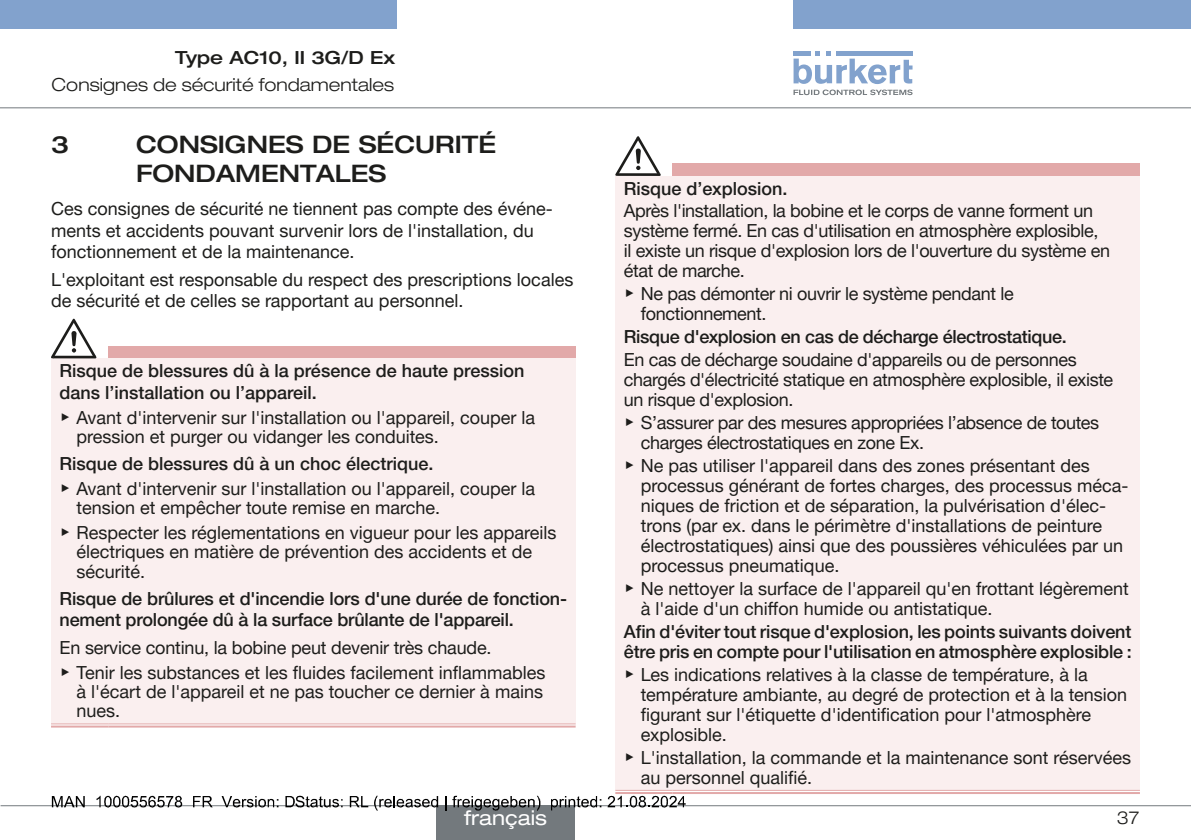
<style>
.page{position:relative;width:1191px;height:840px;background:#fff}
.page>*{position:absolute;margin:0;border:0;box-sizing:border-box;transform-origin:0 0}
.t1{font:500 expanded 24px/28.8px "Helvetica Neue LTW1 G";color:#1d1d1b}
.t2{font:expanded 20px "Helvetica Neue LTW1 G";color:#fff}
.t3{font:18px/20px "Helvetica Neue LTW1 G";color:#1d1d1b}
.t4{font:18px/20px "Helvetica Neue LTW1 G";letter-spacing:-.02em;color:#1d1d1b}
.t5{font:500 18px/21.6px "Helvetica Neue LTW1 G";letter-spacing:-.01em;color:#1d1d1b}
.t6{font:300 expanded 18px "Helvetica Neue LTW1 G";color:#1d1d1b}
.t7{font:500 expanded 18px "Helvetica Neue LTW1 G";color:#1d1d1b}
.s1{font-family:"Arial Unicode MS"}
.s2{font-weight:500}
</style>
<div class="page">
<div style="left:0;top:0;width:396px;height:28px;background:#82a2cd"></div>
<div style="left:793px;top:0;width:398px;height:28px;background:#82a2cd"></div>
<svg style="left:793px;top:51px;width:119px;height:44px"></svg>
<hr style="left:0;top:107px;width:1191px;height:1px;background:#73797d">
<div style="left:108px;top:346px;width:467px;height:12px;background:#e2a9a9"></div>
<div style="left:51px;top:358px;width:524px;height:367px;background:#faefef"></div>
<hr style="left:51px;top:723px;width:57px;height:4px;background:#f2dada">
<hr style="left:108px;top:723px;width:467px;height:4px;background:#f2dada">
<hr style="left:51px;top:723px;width:57px;height:1px;background:#e2a9a9">
<hr style="left:51px;top:725px;width:57px;height:2px;background:#e2a9a9">
<hr style="left:108px;top:723px;width:467px;height:1px;background:#e2a9a9">
<hr style="left:108px;top:725px;width:467px;height:2px;background:#e2a9a9">
<svg style="left:51px;top:318px;width:45px;height:40px"></svg>
<div style="left:672px;top:163px;width:468px;height:13px;background:#e2a9a9"></div>
<div style="left:615px;top:176px;width:525px;height:615px;background:#faefef"></div>
<hr style="left:615px;top:789px;width:57px;height:4px;background:#e5b3b3">
<hr style="left:672px;top:789px;width:468px;height:4px;background:#e5b3b3">
<hr style="left:615px;top:789px;width:57px;height:1px;background:#e2a9a9">
<hr style="left:615px;top:791px;width:57px;height:2px;background:#e2a9a9">
<hr style="left:672px;top:789px;width:468px;height:1px;background:#e2a9a9">
<hr style="left:672px;top:791px;width:468px;height:2px;background:#e2a9a9">
<svg style="left:615px;top:136px;width:45px;height:40px"></svg>
<hr style="left:1px;top:804px;width:1190px;height:1px;background:#73797d">
<div style="left:436px;top:805px;width:139px;height:34px;background:#73797d"></div>
<svg style="left:52px;top:796px;width:33px;height:10px"></svg>
<svg style="left:96px;top:795px;width:86px;height:12px"></svg>
<svg style="left:193px;top:796px;width:20px;height:10px"></svg>
<svg style="left:222px;top:796px;width:56px;height:11px"></svg>
<svg style="left:285px;top:795px;width:57px;height:12px"></svg>
<svg style="left:350px;top:796px;width:18px;height:10px"></svg>
<svg style="left:374px;top:795px;width:64px;height:15px"></svg>
<svg style="left:445px;top:796px;width:1px;height:14px"></svg>
<svg style="left:452px;top:795px;width:88px;height:15px"></svg>
<svg style="left:551px;top:796px;width:50px;height:14px"></svg>
<svg style="left:607px;top:795px;width:78px;height:12px"></svg>
<p class="t7" style="left:175px;top:46px;width:221px">Type AC10, II 3G/D Ex</p>
<p class="t6" style="left:52px;top:74px;width:344px">Consignes de sécurité fondamentales</p>
<h1 class="t1" style="left:51px;top:129px;width:19px">3</h1>
<h1 class="t1" style="left:136px;top:129px;width:362px">CONSIGNES DE SÉCURITÉ<br>FONDAMENTALES</h1>
<p class="t3" style="left:51px;top:198px;width:503px;line-height:21.6px">Ces consignes de sécurité ne tiennent pas compte des événe&shy;ments et accidents pouvant survenir lors de l'installation, du fonctionnement et de la maintenance.</p>
<p class="t3" style="left:51px;top:268px;width:524px;line-height:21.6px">L'exploitant est responsable du respect des prescriptions locales de sécurité et de celles se rapportant au personnel.</p>
<p class="t5" style="left:60px;top:359px;width:466px">Risque de blessures dû à la présence de haute pression dans l’installation ou l’appareil.</p>
<p class="t3" style="left:77px;top:407px;width:460px;line-height:19.2px;text-indent:-17px"><span class="s1">▶</span> Avant d'intervenir sur l'installation ou l'appareil, couper la pression et purger ou vidanger les conduites.</p>
<p class="t3" style="left:60px;top:451px;width:477px;line-height:24.8px"><span class="s2">Risque de blessures dû à un choc électrique.<br></span><span class="s1">▶</span> Avant d'intervenir sur l'installation ou l'appareil, couper la</p>
<p class="t3" style="left:60px;top:495px;width:498px;line-height:24.8px;text-indent:17px">tension et empêcher toute remise en marche.<br><span class="s1">▶</span> Respecter les réglementations en vigueur pour les appareils</p>
<p class="t3" style="left:77px;top:542px;width:457px;line-height:19.2px">électriques en matière de prévention des accidents et de sécurité.</p>
<p class="t5" style="left:60px;top:587px;width:509px">Risque de brûlures et d'incendie lors d'une durée de fonction&shy;nement prolongée dû à la surface brûlante de l'appareil.</p>
<p class="t3" style="left:60px;top:634px;width:487px;line-height:24.8px">En service continu, la bobine peut devenir très chaude.<br><span class="s1">▶</span> Tenir les substances et les fluides facilement inflammables</p>
<p class="t3" style="left:77px;top:681px;width:468px;line-height:19.2px">à l'écart de l'appareil et ne pas toucher ce dernier à mains nues.</p>
<p class="t2" style="left:464px;top:805px;width:84px">français</p>
<p class="t5" style="left:624px;top:177px;width:165px">Risque d’explosion.</p>
<p class="t4" style="left:624px;top:201px;width:488px">Après l'installation, la bobine et le corps de vanne forment un système fermé. En cas d'utilisation en atmosphère explosible, il existe un risque d'explosion lors de l'ouverture du système en état de marche.</p>
<p class="t4" style="left:641px;top:283px;width:374px;text-indent:-17px"><span class="s1">▶</span> Ne pas démonter ni ouvrir le système pendant le fonctionnement.</p>
<p class="t5" style="left:624px;top:326px;width:444px">Risque d'explosion en cas de décharge électrostatique.</p>
<p class="t4" style="left:624px;top:349px;width:491px">En cas de décharge soudaine d'appareils ou de personnes chargés d'électricité statique en atmosphère explosible, il existe un risque d'explosion.</p>
<p class="t4" style="left:641px;top:412px;width:460px;text-indent:-17px"><span class="s1">▶</span> S’assurer par des mesures appropriées l’absence de toutes charges électrostatiques en zone Ex.</p>
<p class="t3" style="left:641px;top:455px;width:489px;text-indent:-17px"><span class="s1">▶</span> Ne pas utiliser l'appareil dans des zones présentant des processus générant de fortes charges, des processus méca&shy;niques de friction et de séparation, la pulvérisation d'élec&shy;trons (par ex. dans le périmètre d'installations de peinture électrostatiques) ainsi que des poussières véhiculées par un processus pneumatique.</p>
<p class="t3" style="left:641px;top:578px;width:489px;text-indent:-17px"><span class="s1">▶</span> Ne nettoyer la surface de l'appareil qu'en frottant légèrement à l'aide d'un chiffon humide ou antistatique.</p>
<p class="t5" style="left:624px;top:621px;width:509px;line-height:20px">Afin d'éviter tout risque d'explosion, les points suivants doivent être pris en compte pour l'utilisation en atmosphère explosible :</p>
<p class="t3" style="left:641px;top:663px;width:488px;text-indent:-17px"><span class="s1">▶</span> Les indications relatives à la classe de température, à la température ambiante, au degré de protection et à la tension figurant sur l'étiquette d'identification pour l'atmosphère explosible.</p>
<p class="t3" style="left:641px;top:746px;width:492px;text-indent:-17px"><span class="s1">▶</span> L'installation, la commande et la maintenance sont réservées au personnel qualifié.</p>
<p class="t6" style="left:1116px;top:806px;width:24px">37</p>
</div>
